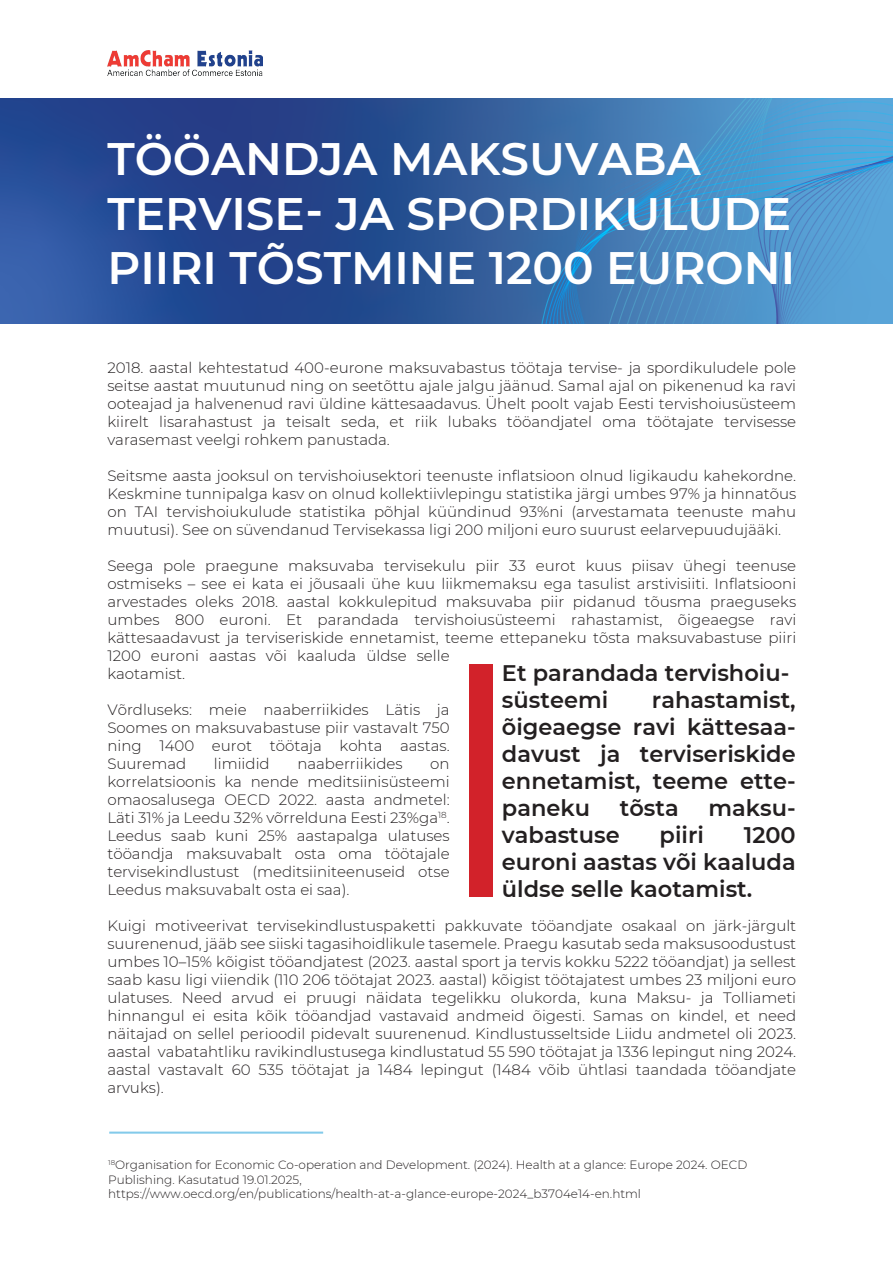
<style>
.page{position:relative;width:893px;height:1263px;background:#fff}
.page>*{position:absolute;margin:0;border:0;box-sizing:border-box;transform-origin:0 0}
.t1{font:600 45.45px/54.4px "Montserrat";color:#fff}
.t2{font:600 22.5px/27px "Montserrat";color:#231f20;text-align:justify}
.t3{font:300 15px/18px "Montserrat";color:#231f20;text-align:justify}
.t4{font:300 12px/14.4px "Montserrat";color:#231f20}
</style>
<div class="page">
<img style="left:107px;top:51px;width:155px;height:25px">
<svg style="left:0;top:99px;width:573px;height:224px;background:#294e94"></svg>
<svg style="left:574px;top:99px;width:24px;height:224px;background:#3974af"></svg>
<svg style="left:598px;top:99px;width:295px;height:224px;background:#4d92c9"></svg>
<div style="left:469px;top:664px;width:23px;height:233px;background:#d2222a"></div>
<hr style="left:109px;top:1131px;width:214px;height:3px;background:#22a1db">
<h1 class="t1" style="left:107px;top:130px;width:689px">TÖÖANDJA MAKSUVABA<br>TERVISE- JA SPORDIKULUDE<br>PIIRI TÕSTMINE 1200 EURONI</h1>
<p class="t3" style="left:107px;top:358px;width:690px">2018. aastal kehtestatud 400-eurone maksuvabastus töötaja tervise- ja spordikuludele pole seitse aastat muutunud ning on seetõttu ajale jalgu jäänud. Samal ajal on pikenenud ka ravi ooteajad ja halvenenud ravi üldine kättesaadavus. Ühelt poolt vajab Eesti tervishoiusüsteem kiirelt lisarahastust ja teisalt seda, et riik lubaks tööandjatel oma töötajate tervisesse varasemast veelgi rohkem panustada.</p>
<p class="t3" style="left:107px;top:466px;width:690px">Seitsme aasta jooksul on tervishoiusektori teenuste inflatsioon olnud ligikaudu kahekordne.<br>Keskmine tunnipalga kasv on olnud kollektiivlepingu statistika järgi umbes 97% ja hinnatõus on TAI tervishoiukulude statistika põhjal küündinud 93%ni (arvestamata teenuste mahu muutusi). See on süvendanud Tervisekassa ligi 200 miljoni euro suurust eelarvepuudujääki.</p>
<p class="t3" style="left:107px;top:556px;width:690px;text-align:left">Seega pole praegune maksuvaba tervisekulu piir 33 eurot kuus piisav ühegi teenuse ostmiseks – see ei kata ei jõusaali ühe kuu liikmemaksu ega tasulist arstivisiiti. Inflatsiooni arvestades oleks 2018. aastal kokkulepitud maksuvaba piir pidanud tõusma praeguseks umbes 800 euroni. Et parandada tervishoiusüsteemi rahastamist, õigeaegse ravi kättesaadavust ja terviseriskide ennetamist, teeme ettepaneku tõsta maksuvabastuse piiri 1200 euroni aastas või kaaluda üldse selle<br>kaotamist.</p>
<p class="t3" style="left:107px;top:700px;width:344px">Võrdluseks: meie naaberriikides Lätis ja Soomes on maksuvabastuse piir vastavalt 750 ning 1400 eurot töötaja kohta aastas.<br>Suuremad</p>
<h2 class="t2" style="left:502px;top:658px;width:289px">Et parandada tervishoiu&shy;süsteemi</h2>
<h2 class="t2" style="left:502px;top:685px;width:295px;text-indent:150px">rahastamist, õigeaegse ravi kättesaa&shy;davust ja terviseriskide ennetamist, teeme ette&shy;paneku</h2>
<p class="t3" style="left:214px;top:754px;width:57px">limiidid</p>
<p class="t3" style="left:297px;top:754px;width:107px">naaberriikides</p>
<p class="t3" style="left:107px;top:754px;width:344px;text-indent:323px">on korrelatsioonis ka nende meditsiinisüsteemi omaosalusega OECD 2022. aasta andmetel:<br>Läti 31% ja Leedu 32% võrrelduna Eesti 23%ga<sup>18</sup>.<br>Leedus saab kuni 25% aastapalga ulatuses tööandja maksuvabalt osta oma töötajale tervisekindlustust (meditsiiniteenuseid otse Leedus maksuvabalt osta ei saa).</p>
<p class="t3" style="left:107px;top:916px;width:690px">Kuigi motiveerivat tervisekindlustuspaketti pakkuvate tööandjate osakaal on järk-järgult suurenenud, jääb see siiski tagasihoidlikule tasemele. Praegu kasutab seda maksusoodustust umbes 10–15% kõigist tööandjatest (2023. aastal sport ja tervis kokku 5222 tööandjat) ja sellest saab kasu ligi viiendik (110 206 töötajat 2023. aastal) kõigist töötajatest umbes 23 miljoni euro ulatuses. Need arvud ei pruugi näidata tegelikku olukorda, kuna Maksu- ja Tolliameti hinnangul ei esita kõik tööandjad vastavaid andmeid õigesti. Samas on kindel, et need näitajad on sellel perioodil pidevalt suurenenud. Kindlustusseltside Liidu andmetel oli 2023. aastal vabatahtliku ravikindlustusega kindlustatud 55 590 töötajat ja 1336 lepingut ning 2024. aastal vastavalt 60 535 töötajat ja 1484 lepingut (1484 võib ühtlasi taandada tööandjate arvuks).</p>
<h2 class="t2" style="left:620px;top:793px;width:60px">tõsta</h2>
<h2 class="t2" style="left:708px;top:793px;width:89px">maksu-</h2>
<h2 class="t2" style="left:502px;top:820px;width:119px">vabastuse</h2>
<h2 class="t2" style="left:660px;top:820px;width:46px">piiri</h2>
<h2 class="t2" style="left:502px;top:820px;width:295px;text-indent:242px">1200 euroni aastas või kaaluda üldse selle kaotamist.</h2>
<p class="t4" style="left:108px;top:1157px;width:641px"><sup>18</sup>Organisation for Economic Co-operation and Development. (2024). Health at a glance: Europe 2024. OECD<br>Publishing. Kasutatud 19.01.2025, https://www.oecd.org/en/publications/health-at-a-glance-europe-2024_b3704e14-en.html</p>
</div>
